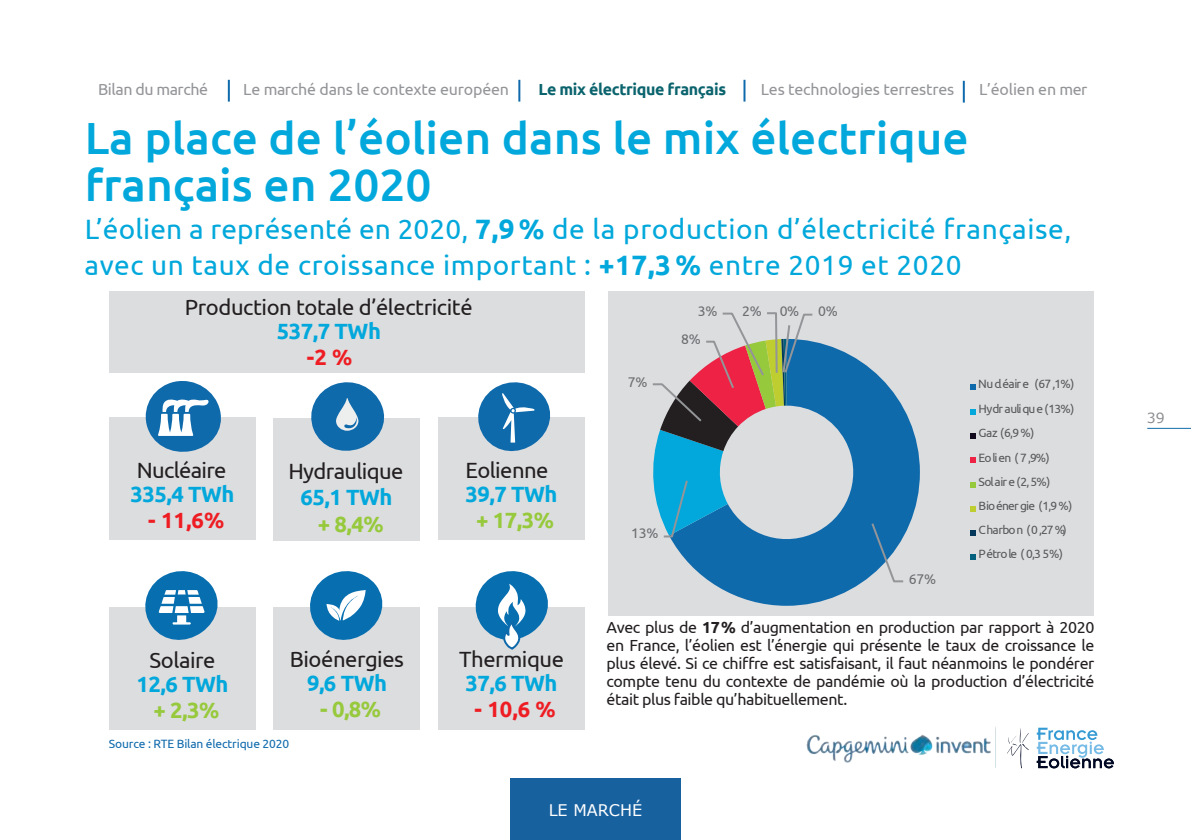
<style>
.page{position:relative;width:1191px;height:840px;background:#fff}
.page>*{position:absolute;margin:0;border:0;box-sizing:border-box;transform-origin:0 0}
.t1{font:500 45px/46px "Ubuntu";color:#02a8db}
.t2{font:28px/36px "Ubuntu";letter-spacing:.02em;color:#02a8db}
.t3{font:22px "Ubuntu";letter-spacing:-.02em;color:#231f20}
.t4{font:700 22px "Ubuntu";letter-spacing:-.025em;color:#02a8db}
.t5{font:700 22px "Ubuntu";color:#97c93c}
.t6{font:700 22px "Ubuntu";color:#ee1d23}
.t7{font:16px/18px "Ubuntu";letter-spacing:-.025em;color:#231f20;text-align:justify}
.t8{font:16px "Ubuntu";letter-spacing:-.01em;color:#939598}
.t9{font:700 16px "Ubuntu";letter-spacing:-.025em;color:#0a636d}
.t10{font:16px "Ubuntu";letter-spacing:-.03em;color:#939598}
.t11{font:16px "Verdana";color:#fff}
.t12{font:14px "Ubuntu";color:#6c6d70}
.t13{font:14px "Verdana";color:#8c8e91}
.t14{font:12px/24.2px "Ubuntu";letter-spacing:-.06em;color:#57585a}
.t15{font:12px "Ubuntu";letter-spacing:-.01em;color:#0f6aac}
.s1{font-weight:700}
</style>
<div class="page">
<div style="left:109px;top:291px;width:476px;height:82px;background:#dcdddf"></div>
<div style="left:608px;top:291px;width:486px;height:324px;background:#dcdddf"></div>
<svg style="left:670px;top:342px;width:250px;height:263px;fill:#0f6aac"></svg>
<svg style="left:869px;top:521px;width:36px;height:62px"></svg>
<svg style="left:652px;top:312px;width:162px;height:226px"></svg>
<svg style="left:970px;top:384px;width:6px;height:6px"></svg>
<svg style="left:970px;top:409px;width:6px;height:5px"></svg>
<svg style="left:970px;top:433px;width:6px;height:5px"></svg>
<svg style="left:970px;top:457px;width:6px;height:6px"></svg>
<svg style="left:970px;top:482px;width:6px;height:5px"></svg>
<svg style="left:970px;top:506px;width:6px;height:5px"></svg>
<svg style="left:970px;top:530px;width:6px;height:5px"></svg>
<svg style="left:970px;top:554px;width:6px;height:6px"></svg>
<div style="left:273px;top:606px;width:147px;height:123px;background:#dcdddf"></div>
<svg style="left:305px;top:571px;width:82px;height:69px"></svg>
<div style="left:109px;top:417px;width:147px;height:123px;background:#dcdddf"></div>
<svg style="left:145px;top:381px;width:76px;height:71px"></svg>
<div style="left:438px;top:417px;width:147px;height:123px;background:#dcdddf"></div>
<svg style="left:478px;top:382px;width:72px;height:70px"></svg>
<div style="left:273px;top:418px;width:147px;height:123px;background:#dcdddf"></div>
<svg style="left:311px;top:382px;width:74px;height:69px"></svg>
<div style="left:109px;top:607px;width:147px;height:123px;background:#dcdddf"></div>
<svg style="left:145px;top:571px;width:73px;height:69px"></svg>
<div style="left:438px;top:606px;width:147px;height:123px;background:#dcdddf"></div>
<svg style="left:471px;top:571px;width:82px;height:79px"></svg>
<hr style="left:1147px;top:427px;width:44px;height:2px;background:#126dab">
<hr style="left:228px;top:80px;width:2px;height:21px;background:#0f6aac">
<hr style="left:518px;top:80px;width:2px;height:21px;background:#0f6aac">
<hr style="left:743px;top:80px;width:2px;height:21px;background:#0f6aac">
<hr style="left:962px;top:81px;width:2px;height:21px;background:#0f6aac">
<svg style="left:806px;top:727px;width:308px;height:42px"></svg>
<div style="left:510px;top:777px;width:170px;height:62px;background:#18619f"></div>
<p class="t10" style="left:98px;top:79px;width:111px">Bilan du marché</p>
<p class="t8" style="left:243px;top:79px;width:267px">Le marché dans le contexte européen</p>
<p class="t9" style="left:538px;top:79px;width:189px">Le mix électrique français</p>
<p class="t8" style="left:761px;top:79px;width:195px">Les technologies terrestres</p>
<p class="t8" style="left:979px;top:79px;width:110px">L’éolien en mer</p>
<h1 class="t1" style="left:85px;top:114px;width:885px">La place de l’éolien dans le mix électrique français en 2020</h1>
<h2 class="t2" style="left:85px;top:210px;width:988px">L’éolien a représenté en 2020, <span class="s1">7,9%</span> de la production d’électricité française, avec un taux de croissance important : <span class="s1">+17,3 %</span> entre 2019 et 2020</h2>
<h3 class="t3" style="left:185px;top:293px;width:289px">Production totale d’électricité</h3>
<h3 class="t4" style="left:277px;top:317px;width:105px">537,7 TWh</h3>
<h3 class="t6" style="left:307px;top:344px;width:47px">-2 %</h3>
<h3 class="t3" style="left:137px;top:456px;width:91px">Nucléaire</h3>
<h3 class="t4" style="left:131px;top:480px;width:105px">335,4 TWh</h3>
<h3 class="t6" style="left:148px;top:506px;width:77px">- 11,6%</h3>
<h3 class="t3" style="left:150px;top:646px;width:68px">Solaire</h3>
<h3 class="t4" style="left:137px;top:670px;width:93px">12,6 TWh</h3>
<h3 class="t5" style="left:153px;top:696px;width:67px">+ 2,3%</h3>
<h3 class="t3" style="left:288px;top:457px;width:117px">Hydraulique</h3>
<h3 class="t4" style="left:300px;top:483px;width:93px">65,1 TWh</h3>
<h3 class="t5" style="left:318px;top:510px;width:67px">+ 8,4%</h3>
<h3 class="t3" style="left:290px;top:645px;width:116px">Bioénergies</h3>
<h3 class="t4" style="left:307px;top:669px;width:81px">9,6 TWh</h3>
<h3 class="t5" style="left:320px;top:696px;width:62px">- 0,8%</h3>
<p class="t15" style="left:109px;top:736px;width:182px">Source : RTE Bilan électrique 2020</p>
<h3 class="t3" style="left:465px;top:456px;width:84px">Eolienne</h3>
<h3 class="t4" style="left:465px;top:480px;width:93px">39,7 TWh</h3>
<h3 class="t5" style="left:476px;top:506px;width:79px">+ 17,3%</h3>
<h3 class="t3" style="left:459px;top:645px;width:106px">Thermique</h3>
<h3 class="t4" style="left:465px;top:669px;width:93px">37,6 TWh</h3>
<h3 class="t6" style="left:474px;top:696px;width:83px">- 10,6 %</h3>
<p class="t12" style="left:698px;top:302px;width:21px">3%</p>
<p class="t12" style="left:742px;top:302px;width:21px">2%</p>
<p class="t12" style="left:779px;top:302px;width:21px">0%</p>
<p class="t12" style="left:818px;top:302px;width:21px">0%</p>
<p class="t12" style="left:628px;top:373px;width:21px">7%</p>
<p class="t12" style="left:681px;top:330px;width:21px">8%</p>
<p class="t12" style="left:631px;top:524px;width:29px">13%</p>
<p class="t12" style="left:909px;top:569px;width:29px">67%</p>
<p class="t14" style="left:978px;top:371px;width:97px">Nucléair e (67,1%)<br>Hydraulique (13%)<br>Gaz (6,9%)<br>Eolien ( 7,9%)<br>Solaire (2,5%)<br>Bioéner gie (1,9 %)<br>Charbon ( 0,27%)<br>Pétrole ( 0,35%)</p>
<p class="t7" style="left:606px;top:617px;width:489px">Avec plus de <span class="s1">17%</span> d’augmentation en production par rapport à 2020 en France, l’éolien est l’énergie qui présente le taux de croissance le plus élevé. Si ce chiffre est satisfaisant, il faut néanmoins le pondérer compte tenu du contexte de pandémie où la production d’électricité était plus faible qu’habituellement.</p>
<p class="t11" style="left:549px;top:799px;width:95px">LE MARCHÉ</p>
<p class="t13" style="left:1147px;top:408px;width:19px">39</p>
</div>
